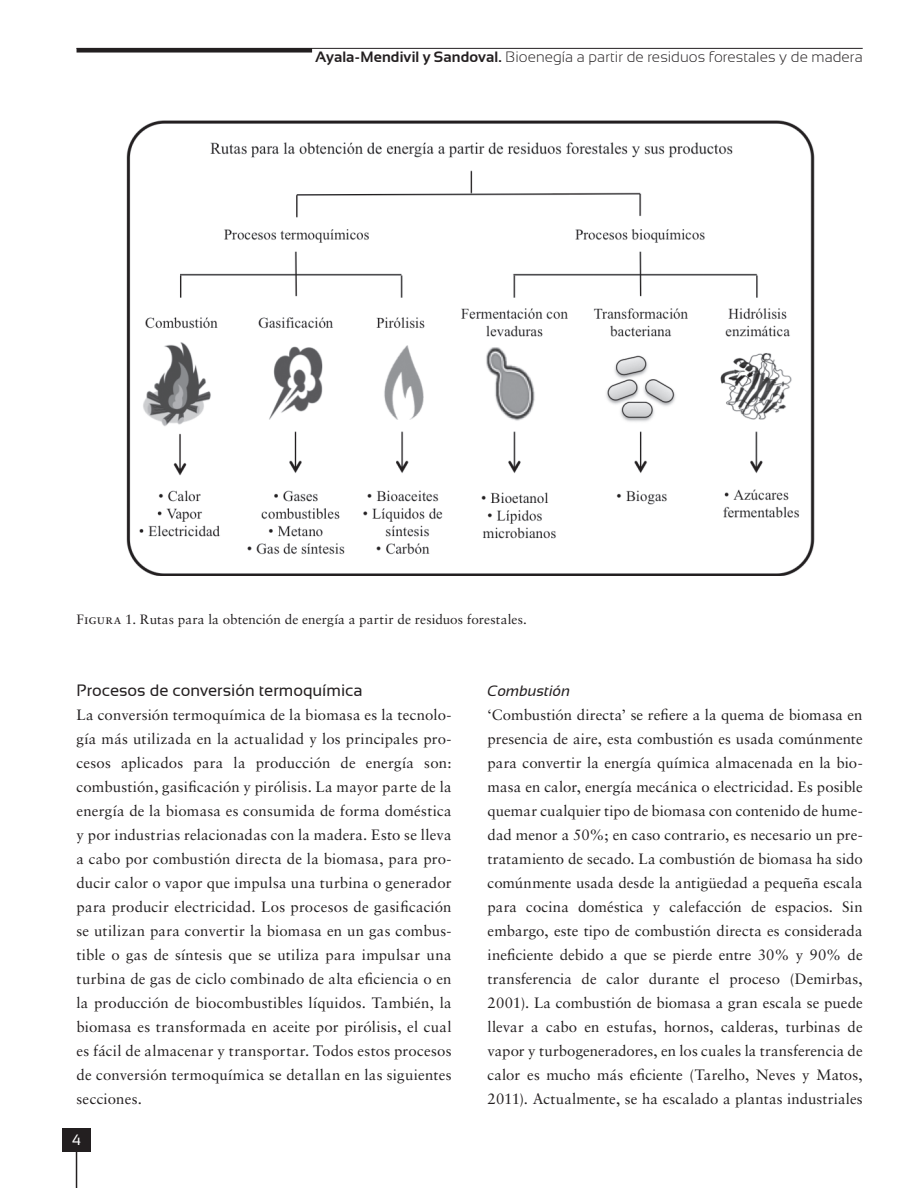
<style>
.page{position:relative;width:918px;height:1188px;background:#fff}
.page>*{position:absolute;margin:0;border:0;box-sizing:border-box;transform-origin:0 0}
.t1{font:16.5px "Sansation";color:#231f20}
.t2{font:15px/24px "Sabon LT Std";letter-spacing:.005em;color:#231f20;text-align:justify}
.t3{font:300 15px "Sansation";letter-spacing:.005em;color:#231f20}
.t4{font:italic 15px "Sansation";color:#231f20}
.t5{font:15px "Sansation";color:#fff}
.t6{font:13.5px "Sabon LT Std";letter-spacing:.005em;color:#231f20}
.s1{font-weight:700}
</style>
<div class="page">
<div style="left:63px;top:1128px;width:28px;height:24px;background:#231f20"></div>
<hr style="left:76px;top:1151px;width:1px;height:37px;background:#231f20">
<div style="left:77px;top:48px;width:235px;height:5px;background:#231f20"></div>
<hr style="left:77px;top:48px;width:786px;height:1px;background:#231f20">
<img style="left:126px;top:120px;width:689px;height:456px">
<p class="t3" style="left:315px;top:48px;width:549px"><span class="s1">Ayala-Mendivil y Sandoval.</span> Bioenegía a partir de residuos forestales y de madera</p>
<p class="t6" style="left:77px;top:611px;width:452px">Figura 1. Rutas para la obtención de energía a partir de residuos forestales.</p>
<p class="t1" style="left:77px;top:681px;width:288px">Procesos de conversión termoquímica</p>
<p class="t2" style="left:77px;top:703px;width:377px">La conversión termoquímica de la biomasa es la tecnolo&shy;gía más utilizada en la actualidad y los principales pro&shy;cesos aplicados para la producción de energía son: combustión, gasificación y pirólisis. La mayor parte de la energía de la biomasa es consumida de forma doméstica y por industrias relacionadas con la madera. Esto se lleva a cabo por combustión directa de la biomasa, para pro&shy;ducir calor o vapor que impulsa una turbina o generador para producir electricidad. Los procesos de gasificación se utilizan para convertir la biomasa en un gas combus&shy;tible o gas de síntesis que se utiliza para impulsar una turbina de gas de ciclo combinado de alta eficiencia o en la producción de biocombustibles líquidos. También, la biomasa es transformada en aceite por pirólisis, el cual es fácil de almacenar y transportar. Todos estos procesos de conversión termoquímica se detallan en las siguientes secciones.</p>
<p class="t5" style="left:72px;top:1131px;width:10px">4</p>
<p class="t4" style="left:488px;top:682px;width:84px">Combustión</p>
<p class="t2" style="left:488px;top:703px;width:377px">‘Combustión directa’ se refiere a la quema de biomasa en presencia de aire, esta combustión es usada comúnmente para convertir la energía química almacenada en la bio&shy;masa en calor, energía mecánica o electricidad. Es posible quemar cualquier tipo de biomasa con contenido de hume&shy;dad menor a 50%; en caso contrario, es necesario un pre&shy;tratamiento de secado. La combustión de biomasa ha sido comúnmente usada desde la antigüedad a pequeña escala para cocina doméstica y calefacción de espacios. Sin embargo, este tipo de combustión directa es considerada ineficiente debido a que se pierde entre 30% y 90% de transferencia de calor durante el proceso (Demirbas, 2001). La combustión de biomasa a gran escala se puede llevar a cabo en estufas, hornos, calderas, turbinas de vapor y turbogeneradores, en los cuales la transferencia de calor es mucho más eficiente (Tarelho, Neves y Matos, 2011). Actualmente, se ha escalado a plantas industriales</p>
</div>
